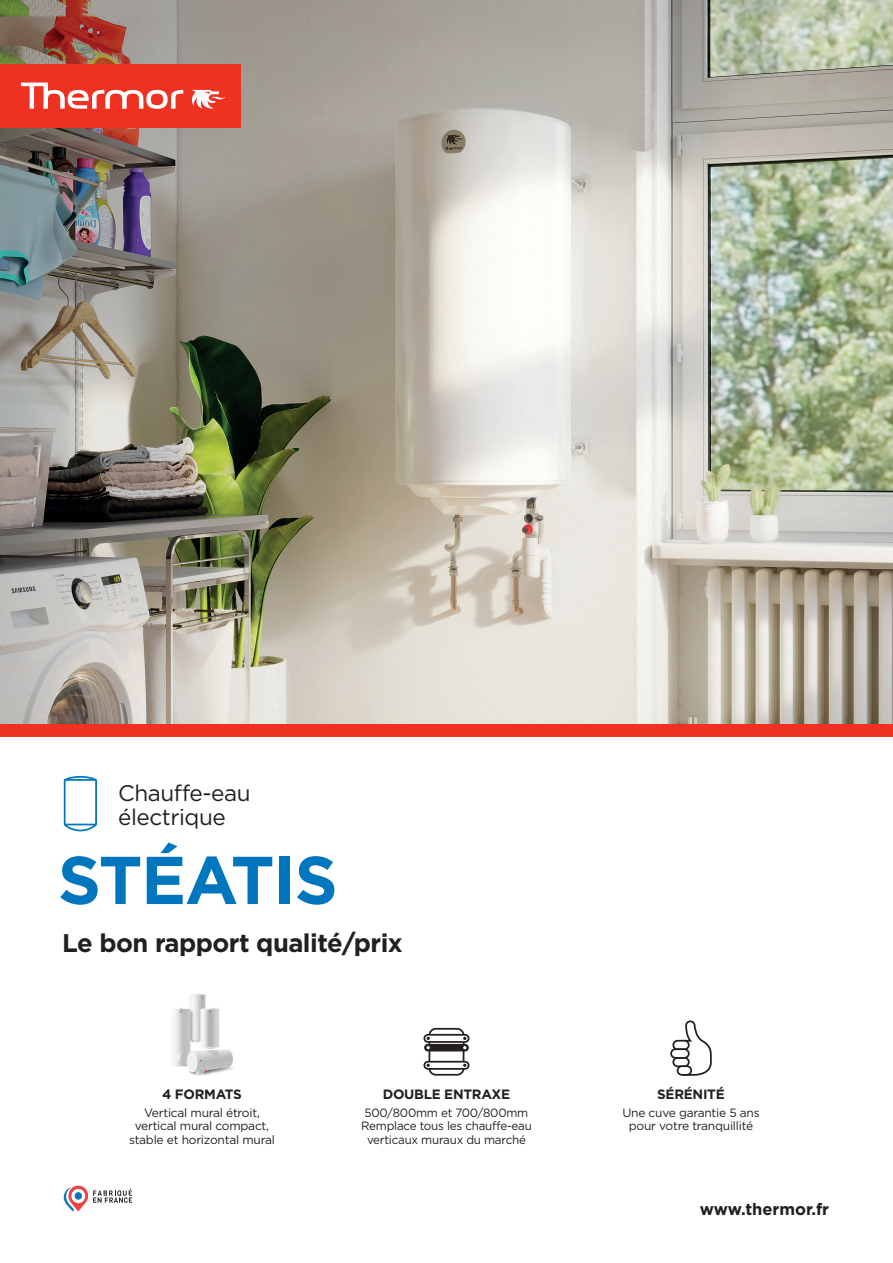
<style>
.page{position:relative;width:893px;height:1263px;background:#fff}
.page>*{position:absolute;margin:0;border:0;box-sizing:border-box;transform-origin:0 0}
.t1{font:700 67.5px "Gotham";letter-spacing:-.02em;color:#0076be}
.t2{font:700 25.5px "Gotham";letter-spacing:-.02em;color:#231f20}
.t3{font:22.5px/24px "Gotham";letter-spacing:-.02em;color:#231f20}
.t4{font:700 16.5px "Gotham";color:#231f20}
.t5{font:700 13.5px "Gotham";letter-spacing:-.02em;color:#231f20}
.t6{font:12px/13.5px "Gotham";letter-spacing:-.02em;color:#231f20;text-align:center}
</style>
<div class="page">
<img style="left:0;top:0;width:893px;height:724px">
<div style="left:0;top:64px;width:240px;height:64px;background:#ef3122"></div>
<svg style="left:21px;top:83px;width:205px;height:26px"></svg>
<div style="left:0;top:724px;width:893px;height:13px;background:#ef3122"></div>
<svg style="left:64px;top:776px;width:33px;height:55px"></svg>
<img style="left:173px;top:994px;width:60px;height:81px">
<svg style="left:429px;top:1029px;width:35px;height:46px"></svg>
<div style="left:429px;top:1028px;width:35px;height:47px;border:2px solid #231f20;border-radius:6px"></div>
<svg style="left:424px;top:1035px;width:45px;height:7px"></svg>
<div style="left:423px;top:1034px;width:46px;height:9px;border:2px solid #231f20;border-radius:4px"></div>
<div style="left:424px;top:1044px;width:45px;height:7px;background:#231f20;border-radius:4px"></div>
<svg style="left:424px;top:1062px;width:45px;height:7px"></svg>
<div style="left:423px;top:1061px;width:46px;height:9px;border:2px solid #231f20;border-radius:4px"></div>
<svg style="left:681px;top:1020px;width:31px;height:56px"></svg>
<div style="left:673px;top:1041px;width:16px;height:8px;background:#fff;border-radius:4px"></div>
<div style="left:672px;top:1040px;width:18px;height:10px;border:2px solid #231f20;border-radius:4px"></div>
<div style="left:673px;top:1058px;width:16px;height:8px;background:#fff;border-radius:4px"></div>
<div style="left:672px;top:1057px;width:18px;height:10px;border:2px solid #231f20;border-radius:4px"></div>
<div style="left:678px;top:1066px;width:13px;height:9px;background:#fff;border-radius:4px"></div>
<div style="left:677px;top:1065px;width:15px;height:11px;border:2px solid #231f20;border-radius:4px"></div>
<div style="left:671px;top:1049px;width:18px;height:9px;background:#fff;border-radius:4px"></div>
<div style="left:670px;top:1048px;width:20px;height:11px;border:2px solid #231f20;border-radius:4px"></div>
<svg style="left:64px;top:1185px;width:68px;height:26px"></svg>
<div style="left:75px;top:1192px;width:7px;height:8px;background:#1074bc;border-radius:50%"></div>
<p class="t3" style="left:118px;top:780px;width:134px">Chauffe-eau électrique</p>
<p class="t1" style="left:58px;top:835px;width:281px">STÉATIS</p>
<p class="t2" style="left:62px;top:926px;width:342px">Le bon rapport qualité/prix</p>
<p class="t5" style="left:162px;top:1085px;width:81px">4 FORMATS</p>
<p class="t6" style="left:129px;top:1105px;width:147px">Vertical mural étroit, vertical mural compact, stable et horizontal mural</p>
<p class="t5" style="left:383px;top:1085px;width:129px">DOUBLE ENTRAXE</p>
<p class="t6" style="left:365px;top:1105px;width:165px">500/800mm et 700/800mm</p>
<p class="t6" style="left:361px;top:1119px;width:172px">Remplace tous les chauffe-eau verticaux muraux du marché</p>
<p class="t5" style="left:657px;top:1085px;width:69px">SÉRÉNITÉ</p>
<p class="t6" style="left:622px;top:1105px;width:139px">Une cuve garantie 5 ans pour votre tranquillité</p>
<p class="t4" style="left:700px;top:1198px;width:131px">www.thermor.fr</p>
</div>
